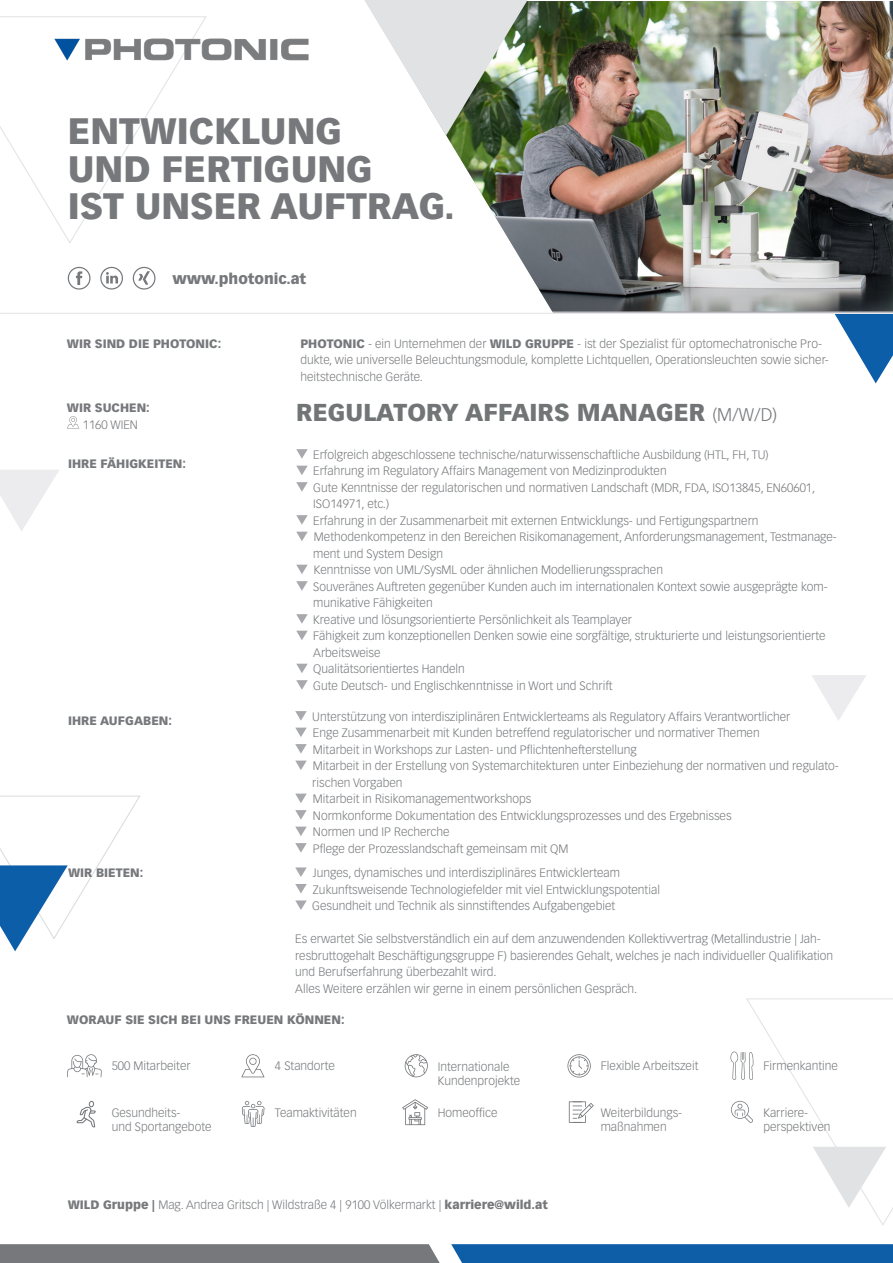
<style>
.page{position:relative;width:893px;height:1263px;background:#fff}
.page>*{position:absolute;margin:0;border:0;box-sizing:border-box;transform-origin:0 0}
.t1{font:900 36.15px "Vectora LT Std";color:#76787b}
.t2{font:900 24px "Vectora LT Std";color:#727576}
.t3{font:900 14.7px "Vectora LT Std";color:#76787b}
.t4{font:300 12px/16.5px "Vectora LT Std";color:#76787b}
.t5{font:900 12px "Vectora LT Std";color:#76787b}
.s1{font-weight:900}
.s2{font-weight:300;font-size:18px;color:#76787b}
</style>
<div class="page">
<svg style="left:552px;top:311px;width:341px;height:2px"></svg>
<img style="left:446px;top:1px;width:447px;height:310px">
<svg style="left:0;top:16px;width:207px;height:227px"></svg>
<svg style="left:365px;top:0;width:163px;height:136px"></svg>
<svg style="left:68px;top:267px;width:23px;height:23px"></svg>
<svg style="left:100px;top:267px;width:23px;height:23px"></svg>
<svg style="left:133px;top:267px;width:22px;height:23px"></svg>
<div style="left:451px;top:1244px;width:442px;height:19px;background:#0d5da7"></div>
<div style="left:0;top:1244px;width:440px;height:19px;background:#76787b"></div>
<svg style="left:835px;top:314px;width:58px;height:69px"></svg>
<svg style="left:0;top:470px;width:59px;height:61px"></svg>
<svg style="left:812px;top:675px;width:54px;height:46px"></svg>
<hr style="left:0;top:313px;width:893px;height:1px;background:#e1e2e4">
<svg style="left:0;top:795px;width:140px;height:156px"></svg>
<svg style="left:67px;top:416px;width:12px;height:12px"></svg>
<svg style="left:296px;top:449px;width:12px;height:10px"></svg>
<svg style="left:296px;top:466px;width:12px;height:9px"></svg>
<svg style="left:296px;top:482px;width:12px;height:10px"></svg>
<svg style="left:296px;top:515px;width:12px;height:10px"></svg>
<svg style="left:296px;top:532px;width:12px;height:9px"></svg>
<svg style="left:296px;top:565px;width:12px;height:9px"></svg>
<svg style="left:296px;top:581px;width:12px;height:10px"></svg>
<svg style="left:296px;top:614px;width:12px;height:10px"></svg>
<svg style="left:296px;top:631px;width:12px;height:9px"></svg>
<svg style="left:296px;top:664px;width:12px;height:9px"></svg>
<svg style="left:296px;top:680px;width:12px;height:10px"></svg>
<svg style="left:295px;top:711px;width:12px;height:10px"></svg>
<svg style="left:295px;top:728px;width:12px;height:9px"></svg>
<svg style="left:295px;top:744px;width:12px;height:10px"></svg>
<svg style="left:295px;top:761px;width:12px;height:9px"></svg>
<svg style="left:295px;top:794px;width:12px;height:9px"></svg>
<svg style="left:295px;top:810px;width:12px;height:10px"></svg>
<svg style="left:295px;top:827px;width:12px;height:9px"></svg>
<svg style="left:295px;top:843px;width:12px;height:10px"></svg>
<svg style="left:242px;top:1101px;width:22px;height:26px"></svg>
<svg style="left:241px;top:1054px;width:23px;height:23px"></svg>
<svg style="left:567px;top:1054px;width:24px;height:23px"></svg>
<svg style="left:67px;top:1054px;width:35px;height:23px"></svg>
<svg style="left:405px;top:1054px;width:23px;height:23px"></svg>
<svg style="left:569px;top:1101px;width:25px;height:22px"></svg>
<svg style="left:77px;top:1101px;width:19px;height:26px"></svg>
<svg style="left:730px;top:998px;width:163px;height:227px"></svg>
<svg style="left:402px;top:1099px;width:26px;height:26px"></svg>
<img style="left:47px;top:17px;width:262px;height:65px">
<svg style="left:295px;top:867px;width:12px;height:10px"></svg>
<svg style="left:295px;top:884px;width:12px;height:9px"></svg>
<svg style="left:295px;top:900px;width:12px;height:10px"></svg>
<p class="t1" style="left:68px;top:109px;width:276px">ENTWICKLUNG</p>
<p class="t1" style="left:68px;top:146px;width:307px">UND FERTIGUNG</p>
<p class="t1" style="left:68px;top:184px;width:389px">IST UNSER AUFTRAG.</p>
<p class="t3" style="left:172px;top:269px;width:135px">www.photonic.at</p>
<p class="t5" style="left:67px;top:336px;width:156px">WIR SIND DIE PHOTONIC:</p>
<p class="t5" style="left:67px;top:400px;width:84px">WIR SUCHEN:</p>
<p class="t4" style="left:83px;top:416px;width:56px">1160 WIEN</p>
<p class="t5" style="left:68px;top:456px;width:120px">IHRE FÄHIGKEITEN:</p>
<p class="t5" style="left:68px;top:713px;width:106px">IHRE AUFGABEN:</p>
<p class="t5" style="left:68px;top:865px;width:77px">WIR BIETEN:</p>
<p class="t4" style="left:300px;top:335px;width:530px"><span class="s1">PHOTONIC</span> - ein Unternehmen der <span class="s1">WILD GRUPPE</span> - ist der Spezialist für optomechatronische Pro&shy;dukte, wie universelle Beleuchtungsmodule, komplette Lichtquellen, Operationsleuchten sowie sicher&shy;heitstechnische Geräte.</p>
<p class="t2" style="left:296px;top:398px;width:482px">REGULATORY AFFAIRS MANAGER <span class="s2">(M/W/D)</span></p>
<p class="t4" style="left:313px;top:446px;width:457px">Erfolgreich abgeschlossene technische/naturwissenschaftliche Ausbildung (HTL, FH, TU)</p>
<p class="t4" style="left:313px;top:463px;width:355px">Erfahrung im Regulatory Affairs Management von Medizinprodukten</p>
<p class="t4" style="left:313px;top:479px;width:504px">Gute Kenntnisse der regulatorischen und normativen Landschaft (MDR, FDA, ISO13845, EN60601,<br>ISO14971, etc.)</p>
<p class="t4" style="left:313px;top:512px;width:447px">Erfahrung in der Zusammenarbeit mit externen Entwicklungs- und Fertigungspartnern</p>
<p class="t4" style="left:313px;top:529px;width:525px">Methodenkompetenz in den Bereichen Risikomanagement, Anforderungsmanagement, Testmanage&shy;ment und System Design</p>
<p class="t4" style="left:314px;top:562px;width:351px">Kenntnisse von UML/SysML oder ähnlichen Modellierungssprachen</p>
<p class="t4" style="left:313px;top:578px;width:516px">Souveränes Auftreten gegenüber Kunden auch im internationalen Kontext sowie ausgeprägte kom&shy;munikative Fähigkeiten</p>
<p class="t4" style="left:313px;top:611px;width:320px">Kreative und lösungsorientierte Persönlichkeit als Teamplayer</p>
<p class="t4" style="left:313px;top:628px;width:514px">Fähigkeit zum konzeptionellen Denken sowie eine sorgfältige, strukturierte und leistungsorientierte<br>Arbeitsweise</p>
<p class="t4" style="left:313px;top:661px;width:153px">Qualitätsorientiertes Handeln</p>
<p class="t4" style="left:313px;top:677px;width:301px">Gute Deutsch- und Englischkenntnisse in Wort und Schrift</p>
<p class="t4" style="left:312px;top:708px;width:480px">Unterstützung von interdisziplinären Entwicklerteams als Regulatory Affairs Verantwortlicher</p>
<p class="t4" style="left:313px;top:725px;width:448px">Enge Zusammenarbeit mit Kunden betreffend regulatorischer und normativer Themen</p>
<p class="t4" style="left:313px;top:741px;width:325px">Mitarbeit in Workshops zur Lasten- und Pflichtenhefterstellung</p>
<p class="t4" style="left:312px;top:758px;width:528px">Mitarbeit in der Erstellung von Systemarchitekturen unter Einbeziehung der normativen und regulato&shy;rischen Vorgaben</p>
<p class="t4" style="left:313px;top:791px;width:220px">Mitarbeit in Risikomanagementworkshops</p>
<p class="t4" style="left:313px;top:807px;width:420px">Normkonforme Dokumentation des Entwicklungsprozesses und des Ergebnisses</p>
<p class="t4" style="left:313px;top:824px;width:138px">Normen und IP Recherche</p>
<p class="t4" style="left:313px;top:840px;width:257px">Pflege der Prozesslandschaft gemeinsam mit QM</p>
<p class="t4" style="left:313px;top:865px;width:309px">Junges, dynamisches und interdisziplinäres Entwicklerteam</p>
<p class="t4" style="left:313px;top:881px;width:348px">Zukunftsweisende Technologiefelder mit viel Entwicklungspotential</p>
<p class="t4" style="left:312px;top:898px;width:305px">Gesundheit und Technik als sinnstiftendes Aufgabengebiet</p>
<p class="t4" style="left:295px;top:931px;width:539px">Es erwartet Sie selbstverständlich ein auf dem anzuwendenden Kollektivvertrag (Metallindustrie | Jah&shy;resbruttogehalt Beschäftigungsgruppe F) basierendes Gehalt, welches je nach individueller Qualifikation und Berufserfahrung überbezahlt wird.</p>
<p class="t4" style="left:295px;top:980px;width:344px">Alles Weitere erzählen wir gerne in einem persönlichen Gespräch.</p>
<p class="t5" style="left:67px;top:1012px;width:279px">WORAUF SIE SICH BEI UNS FREUEN KÖNNEN:</p>
<p class="t4" style="left:112px;top:1058px;width:80px">500 Mitarbeiter</p>
<p class="t4" style="left:275px;top:1058px;width:62px">4 Standorte</p>
<p class="t4" style="left:438px;top:1058px;width:73px">Internationale</p>
<p class="t4" style="left:601px;top:1058px;width:99px">Flexible Arbeitszeit</p>
<p class="t4" style="left:438px;top:1073px;width:84px">Kundenprojekte</p>
<p class="t4" style="left:112px;top:1104px;width:70px">Gesundheits-</p>
<p class="t4" style="left:438px;top:1104px;width:61px">Homeoffice</p>
<p class="t4" style="left:112px;top:1119px;width:101px">und Sportangebote</p>
<p class="t4" style="left:275px;top:1104px;width:83px">Teamaktivitäten</p>
<p class="t4" style="left:601px;top:1104px;width:83px">Weiterbildungs-</p>
<p class="t4" style="left:601px;top:1119px;width:68px">maßnahmen</p>
<p class="t4" style="left:68px;top:1196px;width:482px"><span class="s1">WILD Gruppe |</span> Mag. Andrea Gritsch | Wildstraße 4 | 9100 Völkermarkt | <span class="s1">karriere@wild.at</span></p>
<p class="t4" style="left:763px;top:1058px;width:76px">Firmenkantine</p>
<p class="t4" style="left:763px;top:1104px;width:46px">Karriere-</p>
<p class="t4" style="left:763px;top:1119px;width:69px">perspektiven</p>
</div>
